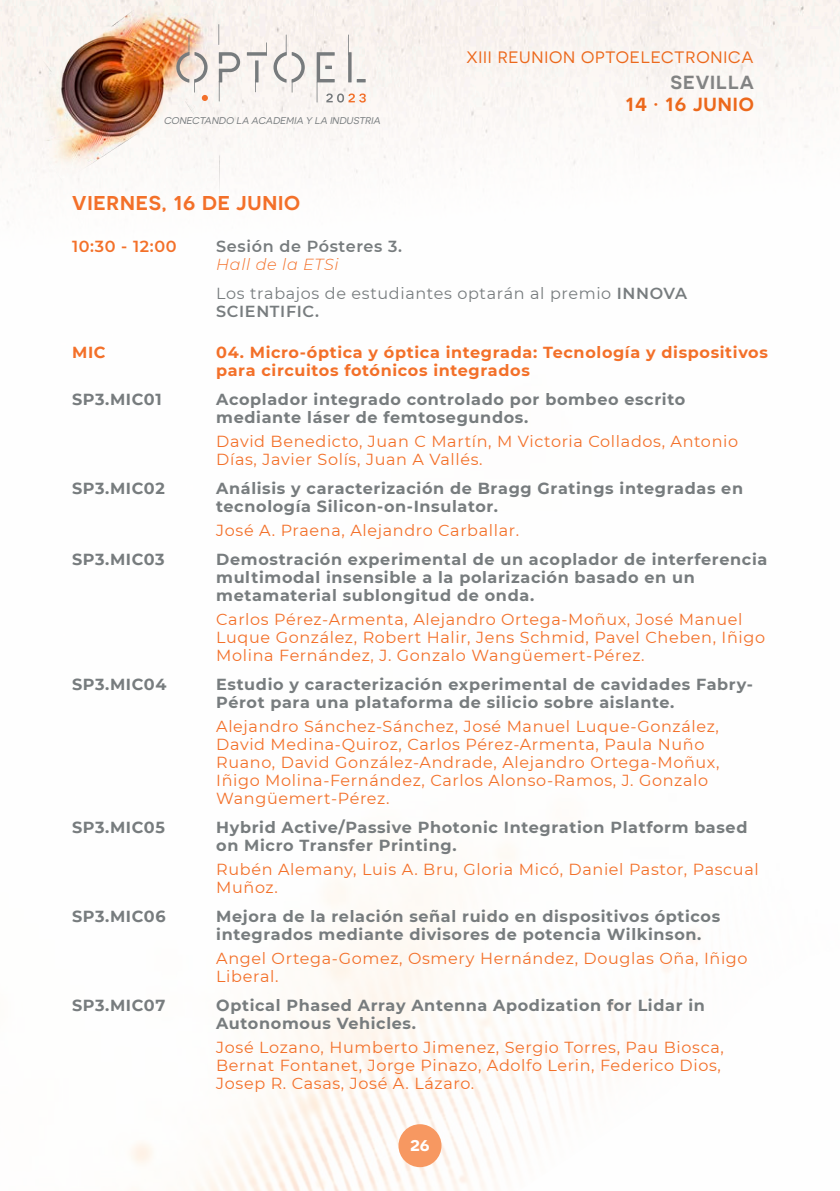
<style>
.page{position:relative;width:840px;height:1191px;background:#fff}
.page>*{position:absolute;margin:0;border:0;box-sizing:border-box;transform-origin:0 0}
.t1{font:600 20px "Novecentosanswide";letter-spacing:.04em;color:#f37029}
.t2{font:600 19.4px "Novecentosanswide";color:#fff}
.t3{font:600 19px "Novecentosanswide";letter-spacing:.05em;color:#ec681b}
.t4{font:600 19px "Novecentosanswide";letter-spacing:.05em;color:#828383}
.t5{font:16.6px "Novecentosanswide";letter-spacing:.05em;color:#ec681b}
.t6{font:16px/18px "Montserrat";letter-spacing:.04em;color:#f37029}
.t7{font:700 16px/18px "Montserrat";letter-spacing:.04em;color:#777c7e}
.t8{font:700 16px/18px "Montserrat";letter-spacing:.04em;color:#f37029}
.t9{font:16px/18px "Montserrat";letter-spacing:.04em;color:#777c7e}
.t10{font:600 16px/18px "Montserrat";letter-spacing:.04em;color:#777c7e}
.t11{font:600 16px "Montserrat";letter-spacing:.04em;color:#f37029}
.t12{font:italic 9.8px "Novecentosanswide";color:#777c7e}
.s1{font-weight:300;font-style:italic;color:#f37029}
.s2{font-weight:600}
</style>
<div class="page">
<img style="left:0;top:0;width:839px;height:224px">
<img style="left:41px;top:0;width:182px;height:209px">
<svg style="left:218px;top:24px;width:1px;height:21px"></svg>
<svg style="left:219px;top:52px;width:21px;height:49px"></svg>
<svg style="left:316px;top:35px;width:49px;height:68px"></svg>
<svg style="left:273px;top:35px;width:31px;height:58px"></svg>
<svg style="left:247px;top:42px;width:20px;height:50px"></svg>
<svg style="left:176px;top:35px;width:32px;height:66px"></svg>
<img style="left:131px;top:852px;width:566px;height:339px">
<div style="left:398px;top:1124px;width:43px;height:43px;background:#f79861;border-radius:50%"></div>
<p class="t12" style="left:164px;top:115px;width:220px">CONECTANDO LA ACADEMIA Y LA INDUSTRIA</p>
<p class="t1" style="left:72px;top:191px;width:229px">VIERNES, 16 DE JUNIO</p>
<p class="t5" style="left:466px;top:48px;width:288px">XIII REUNION OPTOELECTRONICA</p>
<p class="t4" style="left:670px;top:70px;width:85px">SEVILLA</p>
<p class="t3" style="left:625px;top:93px;width:130px">14 · 16 JUNIO</p>
<p class="t11" style="left:72px;top:235px;width:106px">10:30 - 12:00</p>
<p class="t10" style="left:216px;top:236px;width:187px">Sesión de Pósteres 3.<br><span class="s1">Hall de la ETSi</span></p>
<p class="t9" style="left:216px;top:284px;width:472px">Los trabajos de estudiantes optarán al premio <span class="s2">INNOVA<br>SCIENTIFIC.</span></p>
<p class="t8" style="left:72px;top:342px;width:35px">MIC</p>
<p class="t8" style="left:216px;top:342px;width:553px">04. Micro-óptica y óptica integrada: Tecnología y dispositivos para circuitos fotónicos integrados</p>
<p class="t7" style="left:72px;top:390px;width:91px">SP3.MIC01</p>
<p class="t7" style="left:216px;top:390px;width:470px">Acoplador integrado controlado por bombeo escrito mediante láser de femtosegundos.</p>
<p class="t6" style="left:216px;top:431px;width:523px">David Benedicto, Juan C Martín, M Victoria Collados, Antonio<br>Días, Javier Solís, Juan A Vallés.</p>
<p class="t7" style="left:72px;top:479px;width:94px">SP3.MIC02</p>
<p class="t7" style="left:216px;top:479px;width:528px">Análisis y caracterización de Bragg Gratings integradas en tecnología Silicon-on-Insulator.</p>
<p class="t6" style="left:216px;top:520px;width:304px">José A. Praena, Alejandro Carballar.</p>
<p class="t7" style="left:72px;top:550px;width:94px">SP3.MIC03</p>
<p class="t7" style="left:216px;top:550px;width:552px">Demostración experimental de un acoplador de interferencia multimodal insensible a la polarización basado en un metamaterial sublongitud de onda.</p>
<p class="t6" style="left:216px;top:610px;width:550px">Carlos Pérez-Armenta, Alejandro Ortega-Moñux, José Manuel<br>Luque González, Robert Halir, Jens Schmid, Pavel Cheben, Iñigo<br>Molina Fernández, J. Gonzalo Wangüemert-Pérez.</p>
<p class="t7" style="left:72px;top:675px;width:96px">SP3.MIC04</p>
<p class="t7" style="left:216px;top:675px;width:538px">Estudio y caracterización experimental de cavidades Fabry-<br>Pérot para una plataforma de silicio sobre aislante.</p>
<p class="t6" style="left:216px;top:717px;width:504px">Alejandro Sánchez-Sánchez, José Manuel Luque-González, David Medina-Quiroz, Carlos Pérez-Armenta, Paula Nuño Ruano, David González-Andrade, Alejandro Ortega-Moñux, Iñigo Molina-Fernández, Carlos Alonso-Ramos, J. Gonzalo Wangüemert-Pérez.</p>
<p class="t7" style="left:72px;top:818px;width:94px">SP3.MIC05</p>
<p class="t7" style="left:216px;top:818px;width:532px">Hybrid Active/Passive Photonic Integration Platform based on Micro Transfer Printing.</p>
<p class="t6" style="left:216px;top:860px;width:543px">Rubén Alemany, Luis A. Bru, Gloria Micó, Daniel Pastor, Pascual<br>Muñoz.</p>
<p class="t7" style="left:72px;top:907px;width:95px">SP3.MIC06</p>
<p class="t7" style="left:216px;top:907px;width:505px">Mejora de la relación señal ruido en dispositivos ópticos integrados mediante divisores de potencia Wilkinson.</p>
<p class="t6" style="left:216px;top:949px;width:532px">Angel Ortega-Gomez, Osmery Hernández, Douglas Oña, Iñigo<br>Liberal.</p>
<p class="t7" style="left:72px;top:996px;width:95px">SP3.MIC07</p>
<p class="t7" style="left:216px;top:996px;width:490px">Optical Phased Array Antenna Apodization for Lidar in<br>Autonomous Vehicles.</p>
<p class="t6" style="left:216px;top:1038px;width:509px">José Lozano, Humberto Jimenez, Sergio Torres, Pau Biosca,<br>Bernat Fontanet, Jorge Pinazo, Adolfo Lerin, Federico Dios,<br>Josep R. Casas, José A. Lázaro.</p>
<p class="t2" style="left:410px;top:1132px;width:21px">26</p>
</div>
